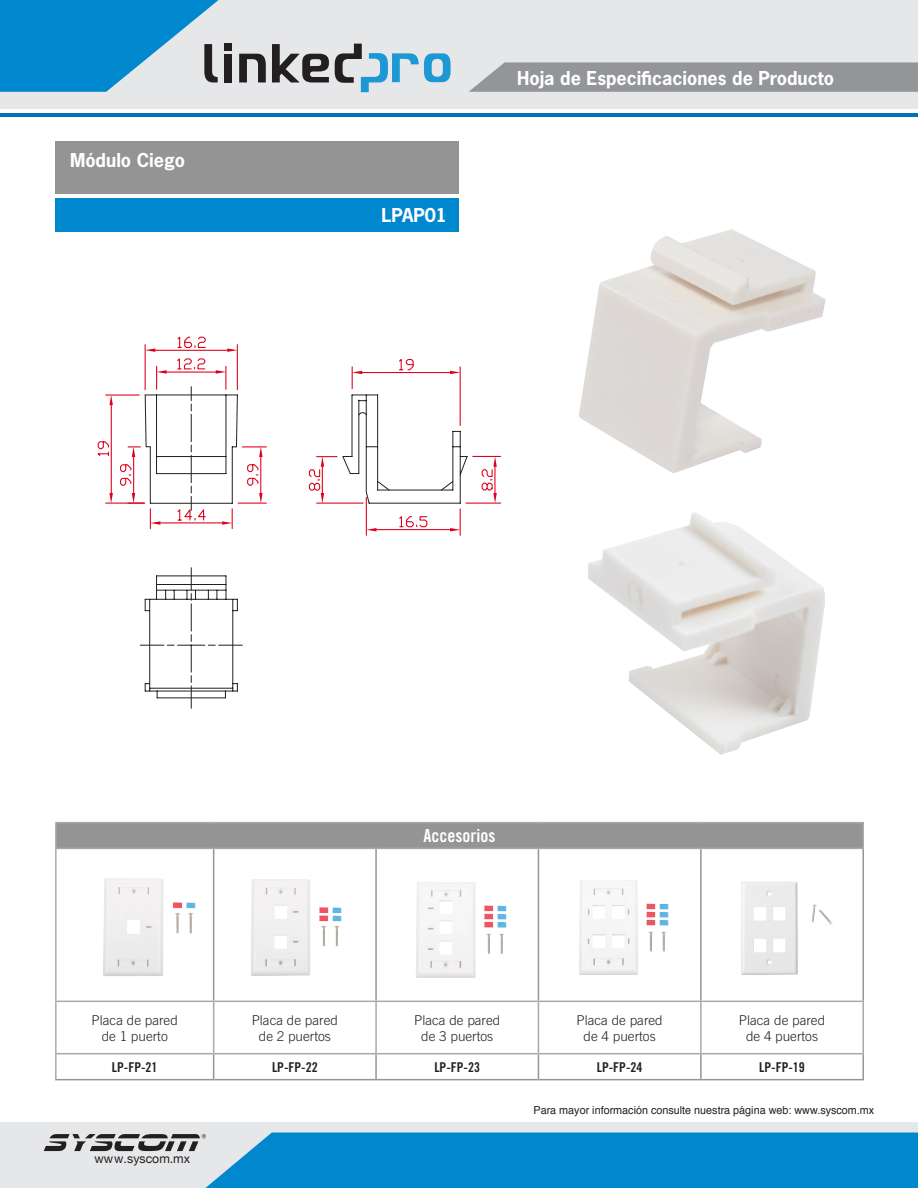
<style>
.page{position:relative;width:918px;height:1188px;background:#fff}
.page>*{position:absolute;margin:0;border:0;box-sizing:border-box;transform-origin:0 0}
.t1{font:700 18px "News Gothic Std";color:#fff}
.t2{font:18px "Trade Gothic Bold Cond Twenty";color:#fff}
.t3{font:300 13.5px "Trade Gothic";color:#231f20}
.t4{font:13.5px "Trade Gothic Bold Cond Twenty";color:#231f20}
.t5{font:12.6px "Helvetica Neue";color:#231f20}
.t6{font:11.1px "Helvetica";color:#231f20}
</style>
<div class="page">
<div style="left:0;top:0;width:918px;height:108px;background:#e6e7e9"></div>
<svg style="left:469px;top:62px;width:449px;height:30px;background:#97999c"></svg>
<hr style="left:1px;top:113px;width:917px;height:3px;background:#0072bc">
<svg style="left:0;top:0;width:219px;height:92px"></svg>
<div style="left:224px;top:54px;width:8px;height:28px;background:#231f20"></div>
<svg style="left:239px;top:54px;width:27px;height:28px"></svg>
<svg style="left:272px;top:44px;width:57px;height:38px"></svg>
<svg style="left:335px;top:44px;width:116px;height:48px"></svg>
<div style="left:224px;top:44px;width:8px;height:7px;background:#231f20"></div>
<div style="left:0;top:1123px;width:918px;height:65px;background:#e6e7e9"></div>
<svg style="left:44px;top:1133px;width:874px;height:55px"></svg>
<div style="left:55px;top:199px;width:404px;height:33px;background:#0088ce"></div>
<div style="left:55px;top:141px;width:404px;height:53px;background:#949494"></div>
<img style="left:588px;top:512px;width:237px;height:243px">
<div style="left:56px;top:823px;width:807px;height:25px;background:#949494"></div>
<svg style="left:214px;top:849px;width:648px;height:152px"></svg>
<hr style="left:55px;top:822px;width:159px;height:1px;background:#a8a9ad">
<hr style="left:55px;top:823px;width:2px;height:25px;background:#a8a9ad">
<hr style="left:214px;top:822px;width:162px;height:1px;background:#a8a9ad">
<hr style="left:376px;top:822px;width:162px;height:1px;background:#a8a9ad">
<hr style="left:538px;top:822px;width:163px;height:1px;background:#a8a9ad">
<hr style="left:701px;top:822px;width:163px;height:1px;background:#a8a9ad">
<hr style="left:862px;top:823px;width:2px;height:25px;background:#a8a9ad">
<hr style="left:55px;top:848px;width:159px;height:1px;background:#a8a9ad">
<hr style="left:55px;top:849px;width:2px;height:152px;background:#a8a9ad">
<hr style="left:214px;top:848px;width:162px;height:1px;background:#a8a9ad">
<hr style="left:376px;top:848px;width:162px;height:1px;background:#a8a9ad">
<hr style="left:538px;top:848px;width:163px;height:1px;background:#a8a9ad">
<hr style="left:701px;top:848px;width:163px;height:1px;background:#a8a9ad">
<hr style="left:55px;top:1001px;width:159px;height:1px;background:#a8a9ad">
<hr style="left:55px;top:1002px;width:2px;height:51px;background:#a8a9ad">
<hr style="left:214px;top:1001px;width:162px;height:1px;background:#a8a9ad">
<hr style="left:213px;top:1002px;width:1px;height:51px;background:#a8a9ad">
<hr style="left:376px;top:1001px;width:162px;height:1px;background:#a8a9ad">
<hr style="left:375px;top:1002px;width:2px;height:51px;background:#a8a9ad">
<hr style="left:538px;top:1001px;width:163px;height:1px;background:#a8a9ad">
<hr style="left:538px;top:1002px;width:1px;height:51px;background:#a8a9ad">
<hr style="left:701px;top:1001px;width:163px;height:1px;background:#a8a9ad">
<hr style="left:700px;top:1002px;width:2px;height:51px;background:#a8a9ad">
<hr style="left:862px;top:1002px;width:2px;height:51px;background:#a8a9ad">
<hr style="left:55px;top:1053px;width:159px;height:1px;background:#a8a9ad">
<hr style="left:214px;top:1053px;width:162px;height:1px;background:#a8a9ad">
<hr style="left:376px;top:1053px;width:162px;height:1px;background:#a8a9ad">
<hr style="left:538px;top:1053px;width:163px;height:1px;background:#a8a9ad">
<hr style="left:701px;top:1053px;width:163px;height:1px;background:#a8a9ad">
<hr style="left:213px;top:849px;width:1px;height:152px;background:#939598">
<svg style="left:213px;top:1054px;width:1px;height:25px"></svg>
<hr style="left:55px;top:1079px;width:159px;height:1px;background:#939598">
<hr style="left:375px;top:849px;width:2px;height:152px;background:#939598">
<hr style="left:538px;top:849px;width:1px;height:152px;background:#939598">
<hr style="left:700px;top:849px;width:2px;height:152px;background:#939598">
<hr style="left:862px;top:849px;width:2px;height:152px;background:#939598">
<hr style="left:375px;top:1054px;width:2px;height:25px;background:#939598">
<svg style="left:538px;top:1054px;width:1px;height:25px"></svg>
<hr style="left:700px;top:1054px;width:2px;height:25px;background:#939598">
<hr style="left:862px;top:1054px;width:2px;height:25px;background:#939598">
<hr style="left:214px;top:1079px;width:162px;height:1px;background:#939598">
<hr style="left:376px;top:1079px;width:162px;height:1px;background:#939598">
<hr style="left:538px;top:1079px;width:163px;height:1px;background:#939598">
<hr style="left:701px;top:1079px;width:163px;height:1px;background:#939598">
<hr style="left:55px;top:1054px;width:2px;height:25px;background:#a8a9ad">
<img style="left:103px;top:878px;width:93px;height:98px">
<img style="left:220px;top:864px;width:146px;height:122px">
<img style="left:382px;top:864px;width:143px;height:122px">
<img style="left:544px;top:864px;width:147px;height:122px">
<img style="left:707px;top:864px;width:140px;height:122px">
<svg style="left:97px;top:336px;width:405px;height:372px"></svg>
<img style="left:579px;top:229px;width:247px;height:244px">
<p class="t1" style="left:70px;top:149px;width:117px">Módulo Ciego</p>
<p class="t1" style="left:382px;top:204px;width:67px">LPAP01</p>
<p class="t1" style="left:517px;top:66px;width:318px">Hoja de Especificaciones de Producto</p>
<p class="t3" style="left:92px;top:1012px;width:88px">Placa de pared</p>
<p class="t3" style="left:102px;top:1028px;width:68px">de 1 puerto</p>
<p class="t3" style="left:252px;top:1012px;width:88px">Placa de pared</p>
<p class="t3" style="left:259px;top:1028px;width:74px">de 2 puertos</p>
<p class="t2" style="left:424px;top:825px;width:73px">Accesorios</p>
<p class="t3" style="left:414px;top:1012px;width:88px">Placa de pared</p>
<p class="t3" style="left:421px;top:1028px;width:74px">de 3 puertos</p>
<p class="t3" style="left:577px;top:1012px;width:88px">Placa de pared</p>
<p class="t3" style="left:584px;top:1028px;width:74px">de 4 puertos</p>
<p class="t3" style="left:739px;top:1012px;width:88px">Placa de pared</p>
<p class="t3" style="left:746px;top:1028px;width:74px">de 4 puertos</p>
<p class="t4" style="left:112px;top:1059px;width:47px">LP-FP-21</p>
<p class="t4" style="left:272px;top:1059px;width:47px">LP-FP-22</p>
<p class="t4" style="left:434px;top:1059px;width:47px">LP-FP-23</p>
<p class="t4" style="left:597px;top:1059px;width:47px">LP-FP-24</p>
<p class="t4" style="left:759px;top:1059px;width:47px">LP-FP-19</p>
<p class="t5" style="left:94px;top:1150px;width:97px">www.syscom.mx</p>
<p class="t6" style="left:533px;top:1101px;width:342px">Para mayor información consulte nuestra página web: www.syscom.mx</p>
</div>
